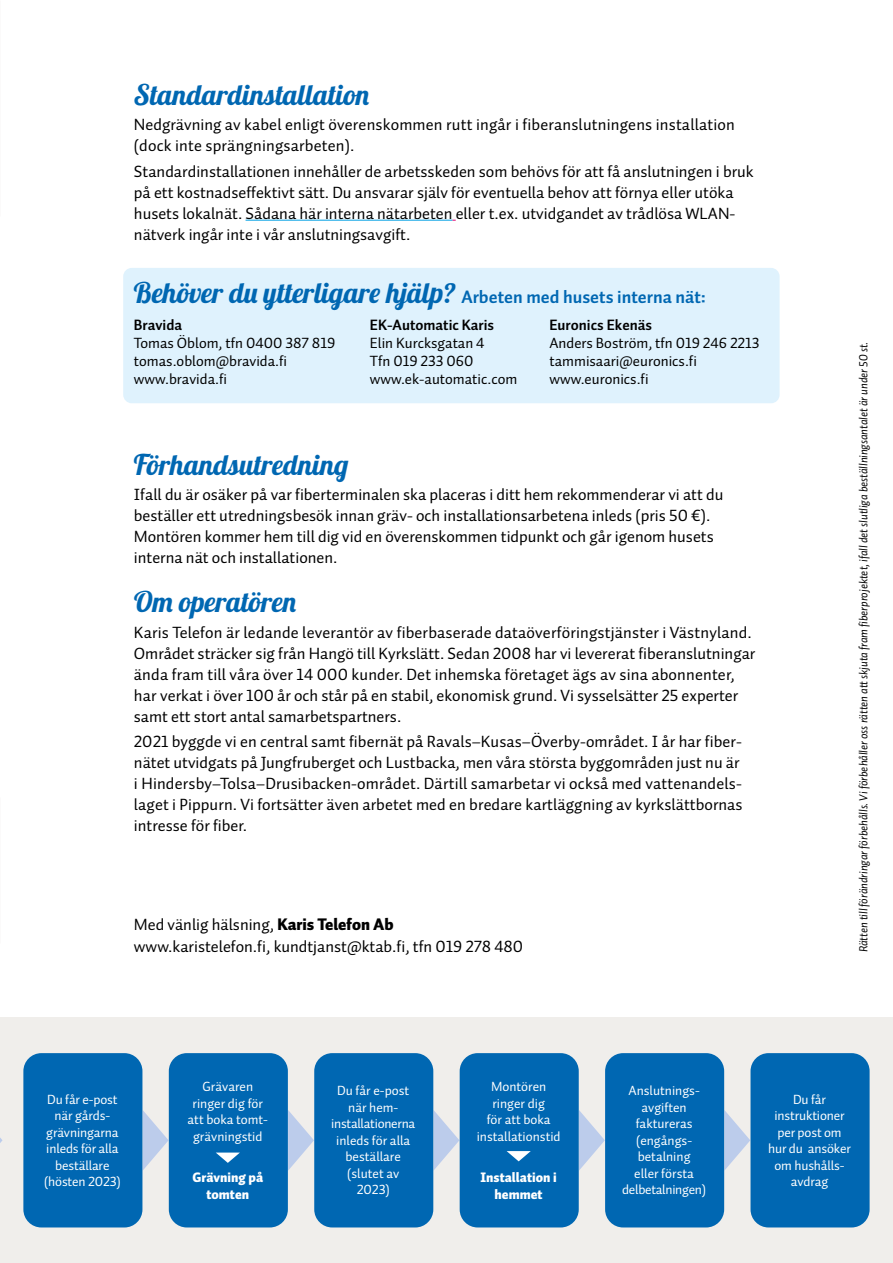
<style>
.page{position:relative;width:893px;height:1263px;background:#fff}
.page>*{position:absolute;margin:0;border:0;box-sizing:border-box;transform-origin:0 0}
.Lobster_underrubrik{font:28.5px "Lobster 1.4";letter-spacing:.05em;color:#0067b2}
.Lobster_underrubrik-2{font:28.5px "Lobster 1.4";letter-spacing:.025em;color:#0067b2}
.Lobster_underrubrik-3{font:28.5px "Lobster 1.4";color:#0067b2}
.Underrubrik{font:700 18px "Finnet Auto";color:#0067b2}
.Bread{font:16.5px/21px "Finnet Auto";color:#000}
.Bread-2{font:15px/18px "Finnet Auto";color:#000}
.Bread-3{font:700 15px "Finnet Auto";color:#000}
.t1{font:13.5px/16.5px "Finnet Auto";color:#fff;text-align:center}
.t2{font:900 13.5px/16.5px "Finnet Auto";color:#fff;text-align:center}
.mindre_text{font:italic 12px "Finnet Auto";letter-spacing:-.01em;color:#000}
.s1{font-weight:700}
.s2{font-weight:900}
</style>
<div class="page">
<div style="left:0;top:1017px;width:893px;height:246px;background:#f0eeeb"></div>
<svg style="left:143px;top:1110px;width:26px;height:61px"></svg>
<svg style="left:288px;top:1110px;width:26px;height:60px"></svg>
<svg style="left:434px;top:1111px;width:25px;height:59px"></svg>
<svg style="left:579px;top:1110px;width:26px;height:60px"></svg>
<svg style="left:724px;top:1110px;width:26px;height:61px"></svg>
<div style="left:460px;top:1053px;width:119px;height:174px;background:#0067b2;border-radius:18px"></div>
<svg style="left:507px;top:1151px;width:24px;height:10px"></svg>
<div style="left:605px;top:1053px;width:119px;height:174px;background:#0067b2;border-radius:18px"></div>
<div style="left:750px;top:1053px;width:120px;height:174px;background:#0067b2;border-radius:18px"></div>
<div style="left:23px;top:1053px;width:119px;height:174px;background:#0067b2;border-radius:18px"></div>
<div style="left:169px;top:1053px;width:119px;height:174px;background:#0067b2;border-radius:18px"></div>
<svg style="left:216px;top:1152px;width:24px;height:11px"></svg>
<div style="left:314px;top:1053px;width:119px;height:174px;background:#0067b2;border-radius:18px"></div>
<hr style="left:246px;top:220px;width:206px;height:1px;background:#009fe3">
<div style="left:123px;top:268px;width:657px;height:135px;background:#dff2fd;border-radius:9px"></div>
<p class="Lobster_underrubrik" style="left:134px;top:76px;width:237px">Standardinstallation</p>
<p class="Bread" style="left:134px;top:114px;width:602px">Nedgrävning av kabel enligt överenskommen rutt ingår i fiberanslutningens installation (dock inte sprängningsarbeten).</p>
<p class="Bread" style="left:134px;top:161px;width:621px">Standardinstallationen innehåller de arbetsskeden som behövs för att få anslutningen i bruk på ett kostnadseffektivt sätt. Du ansvarar själv för eventuella behov att förnya eller utöka husets lokalnät. Sådana här interna nätarbeten eller t.ex. utvidgandet av trådlösa WLAN&shy;nätverk ingår inte i vår anslutningsavgift.</p>
<p class="Lobster_underrubrik-2" style="left:134px;top:274px;width:324px">Behöver du ytterligare hjälp?</p>
<p class="Underrubrik" style="left:461px;top:285px;width:246px">Arbeten med husets interna nät:</p>
<p class="Bread-3" style="left:549px;top:315px;width:104px">Euronics Ekenäs</p>
<p class="Bread-2" style="left:549px;top:334px;width:212px">Anders Boström, tfn 019 246 2213</p>
<p class="Bread-2" style="left:549px;top:352px;width:149px">tammisaari@euronics.fi</p>
<p class="Bread-2" style="left:549px;top:370px;width:101px">www.euronics.fi</p>
<p class="Bread-3" style="left:134px;top:315px;width:50px">Bravida</p>
<p class="Bread-2" style="left:134px;top:334px;width:203px">Tomas Öblom, tfn 0400 387 819</p>
<p class="Bread-2" style="left:134px;top:352px;width:155px">tomas.oblom@bravida.fi</p>
<p class="Bread-2" style="left:134px;top:370px;width:95px">www.bravida.fi</p>
<p class="Bread-2" style="left:370px;top:316px;width:149px"><span class="s1">EK-Automatic Karis<br></span>Elin Kurcksgatan 4<br>Tfn 019 233 060 www.ek-automatic.com</p>
<p class="Lobster_underrubrik" style="left:134px;top:447px;width:216px">Förhandsutredning</p>
<p class="Bread" style="left:134px;top:485px;width:591px">Ifall du är osäker på var fiberterminalen ska placeras i ditt hem rekommenderar vi att du beställer ett utredningsbesök innan gräv- och installationsarbetena inleds (pris 50 €).<br>Montören kommer hem till dig vid en överenskommen tidpunkt och går igenom husets interna nät och installationen.</p>
<p class="Lobster_underrubrik-3" style="left:134px;top:584px;width:164px">Om operatören</p>
<p class="Bread" style="left:134px;top:622px;width:623px">Karis Telefon är ledande leverantör av fiberbaserade dataöverföringstjänster i Västnyland.<br>Området sträcker sig från Hangö till Kyrkslätt. Sedan 2008 har vi levererat fiberanslutningar ända fram till våra över 14 000 kunder. Det inhemska företaget ägs av sina abonnenter, har verkat i över 100 år och står på en stabil, ekonomisk grund. Vi sysselsätter 25 experter samt ett stort antal samarbetspartners.</p>
<p class="Bread" style="left:134px;top:731px;width:610px">2021 byggde vi en central samt fibernät på Ravals–Kusas–Överby-området. I år har fiber&shy;nätet utvidgats på Jungfruberget och Lustbacka, men våra största byggområden just nu är i Hindersby–Tolsa–Drusibacken-området. Därtill samarbetar vi också med vattenandels&shy;laget i Pippurn. Vi fortsätter även arbetet med en bredare kartläggning av kyrkslättbornas intresse för fiber.</p>
<p class="Bread" style="left:134px;top:914px;width:261px">Med vänlig hälsning, <span class="s2">Karis Telefon Ab</span></p>
<p class="Bread" style="left:134px;top:937px;width:391px">www.karistelefon.fi, kundtjanst@ktab.fi, tfn 019 278 480</p>
<p class="mindre_text" style="left:856px;top:952px;width:612px;rotate:-90deg">Rätten till förändringar förbehålls. Vi förbehåller oss rätten att skjuta fram fiberprojektet, ifall det slutliga beställningsantalet är under 50 st.</p>
<p class="t1" style="left:44px;top:1091px;width:78px">Du får e-post när gårds&shy;grävningarna inleds för alla beställare (hösten 2023)</p>
<p class="t1" style="left:188px;top:1078px;width:82px">Grävaren ringer dig för att boka tomt&shy;grävningstid</p>
<p class="t2" style="left:192px;top:1170px;width:72px">Grävning på tomten</p>
<p class="t1" style="left:331px;top:1083px;width:86px">Du får e-post när hem-- installationerna inleds för alla beställare (slutet av<br>2023)</p>
<p class="t1" style="left:477px;top:1078px;width:86px">Montören ringer dig<br>för att boka installationstid</p>
<p class="t2" style="left:481px;top:1170px;width:78px">Installation i hemmet</p>
<p class="t1" style="left:622px;top:1083px;width:85px">Anslutnings&shy;avgiften faktureras (engångs&shy;betalning<br>eller första delbetalningen)</p>
<p class="t1" style="left:768px;top:1091px;width:84px">Du får instruktioner per post om hur du ansöker om hushålls&shy;avdrag</p>
</div>
